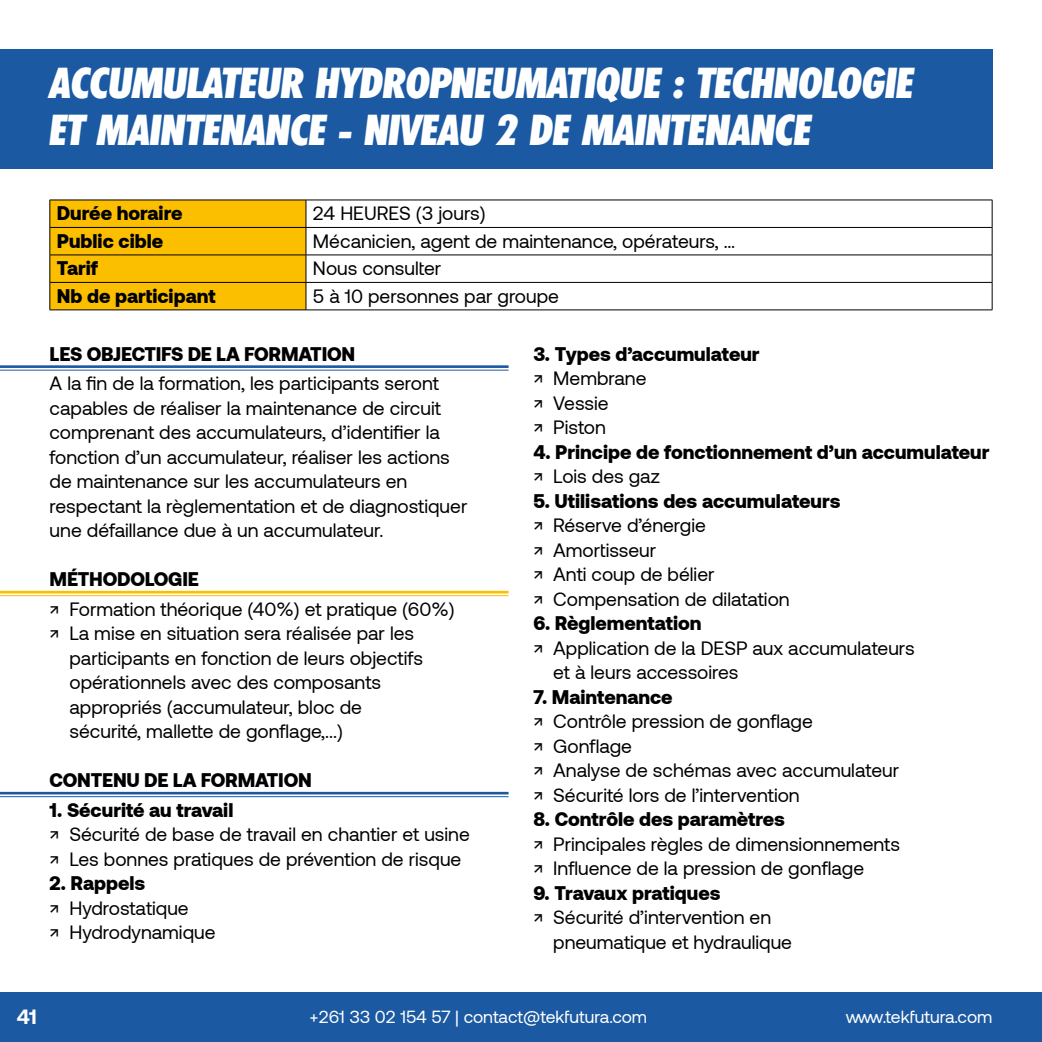
<style>
.page{position:relative;width:1042px;height:1042px;background:#fff}
.page>*{position:absolute;margin:0;border:0;box-sizing:border-box;transform-origin:0 0}
.t1{font:italic 800 42px/47.2px "Futura TS Condensed";color:#fff}
.t2{font:700 21px "Aeonik";color:#fff}
.t3{font:19.25px/24.5px "Aeonik";color:#000}
.t4{font:900 19.25px "Aeonik";color:#000}
.t5{font:17.5px "Aeonik";color:#fff}
</style>
<div class="page">
<div style="left:0;top:992px;width:1042px;height:50px;background:#1b5aa2"></div>
<div style="left:0;top:50px;width:992px;height:119px;background:#1b5aa2"></div>
<hr style="left:0;top:365px;width:508px;height:3px;background:#1b5aa2">
<hr style="left:0;top:370px;width:508px;height:1px;background:#1b5aa2">
<hr style="left:0;top:591px;width:508px;height:2px;background:#fcbf00">
<hr style="left:0;top:595px;width:508px;height:1px;background:#fcbf00">
<hr style="left:0;top:792px;width:508px;height:2px;background:#1b5aa2">
<hr style="left:0;top:796px;width:508px;height:1px;background:#1b5aa2">
<hr style="left:306px;top:200px;width:686px;height:1px;background:#000">
<hr style="left:306px;top:227px;width:686px;height:1px;background:#000">
<hr style="left:306px;top:255px;width:686px;height:1px;background:#000">
<hr style="left:306px;top:282px;width:686px;height:1px;background:#000">
<svg style="left:50px;top:200px;width:257px;height:110px;background:#f1b700"></svg>
<svg style="left:992px;top:200px;width:1px;height:110px"></svg>
<hr style="left:50px;top:310px;width:256px;height:1px;background:#000">
<hr style="left:306px;top:310px;width:686px;height:1px;background:#000">
<h1 class="t1" style="left:50px;top:59px;width:865px">ACCUMULATEUR HYDROPNEUMATIQUE : TECHNOLOGIE<br>ET MAINTENANCE - NIVEAU 2 DE MAINTENANCE</h1>
<p class="t4" style="left:57px;top:202px;width:127px">Durée horaire</p>
<p class="t3" style="left:313px;top:201px;width:174px">24 HEURES (3 jours)</p>
<p class="t4" style="left:57px;top:230px;width:108px">Public cible</p>
<p class="t3" style="left:313px;top:229px;width:424px">Mécanicien, agent de maintenance, opérateurs, …</p>
<p class="t4" style="left:57px;top:257px;width:43px">Tarif</p>
<p class="t3" style="left:313px;top:256px;width:130px">Nous consulter</p>
<p class="t4" style="left:57px;top:285px;width:160px">Nb de participant</p>
<p class="t3" style="left:313px;top:284px;width:247px">5 à 10 personnes par groupe</p>
<p class="t4" style="left:50px;top:343px;width:307px">LES OBJECTIFS DE LA FORMATION</p>
<p class="t3" style="left:50px;top:371px;width:419px">A la fin de la formation, les participants seront capables de réaliser la maintenance de circuit comprenant des accumulateurs, d’identifier la fonction d’un accumulateur, réaliser les actions de maintenance sur les accumulateurs en respectant la règlementation et de diagnostiquer une défaillance due à un accumulateur.</p>
<p class="t4" style="left:50px;top:568px;width:151px">MÉTHODOLOGIE</p>
<p class="t3" style="left:50px;top:597px;width:407px">↗ Formation théorique (40%) et pratique (60%)</p>
<p class="t3" style="left:50px;top:621px;width:366px">↗ La mise en situation sera réalisée par les</p>
<p class="t3" style="left:69px;top:646px;width:355px">participants en fonction de leurs objectifs</p>
<p class="t3" style="left:69px;top:670px;width:313px">opérationnels avec des composants</p>
<p class="t3" style="left:69px;top:695px;width:294px">appropriés (accumulateur, bloc de</p>
<p class="t3" style="left:69px;top:719px;width:275px">sécurité, mallette de gonflage,...)</p>
<p class="t4" style="left:50px;top:769px;width:264px">CONTENU DE LA FORMATION</p>
<p class="t4" style="left:50px;top:798px;width:185px">1. Sécurité au travail</p>
<p class="t3" style="left:50px;top:822px;width:422px">↗ Sécurité de base de travail en chantier et usine ↗ Les bonnes pratiques de prévention de risque</p>
<p class="t4" style="left:50px;top:872px;width:97px">2. Rappels</p>
<p class="t3" style="left:50px;top:896px;width:167px">↗ Hydrostatique<br>↗ Hydrodynamique</p>
<p class="t4" style="left:533px;top:342px;width:228px">3. Types d’accumulateur</p>
<p class="t3" style="left:533px;top:366px;width:115px">↗ Membrane ↗ Vessie<br>↗ Piston</p>
<p class="t4" style="left:533px;top:441px;width:458px">4. Principe de fonctionnement d’un accumulateur</p>
<p class="t3" style="left:533px;top:464px;width:128px">↗ Lois des gaz</p>
<p class="t4" style="left:533px;top:490px;width:309px">5. Utilisations des accumulateurs</p>
<p class="t3" style="left:533px;top:513px;width:258px">↗ Réserve d’énergie<br>↗ Amortisseur<br>↗ Anti coup de bélier<br>↗ Compensation de dilatation</p>
<p class="t4" style="left:533px;top:612px;width:170px">6. Règlementation</p>
<p class="t3" style="left:553px;top:636px;width:363px;text-indent:-20px">↗ Application de la DESP aux accumulateurs et à leurs accessoires</p>
<p class="t4" style="left:533px;top:686px;width:141px">7. Maintenance</p>
<p class="t3" style="left:533px;top:709px;width:367px">↗ Contrôle pression de gonflage<br>↗ Gonflage<br>↗ Analyse de schémas avec accumulateur ↗ Sécurité lors de l’intervention</p>
<p class="t4" style="left:533px;top:808px;width:253px">8. Contrôle des paramètres</p>
<p class="t3" style="left:533px;top:832px;width:368px">↗ Principales règles de dimensionnements ↗ Influence de la pression de gonflage</p>
<p class="t4" style="left:533px;top:882px;width:189px">9. Travaux pratiques</p>
<p class="t3" style="left:553px;top:905px;width:240px;text-indent:-20px">↗ Sécurité d’intervention en pneumatique et hydraulique</p>
<p class="t2" style="left:17px;top:1005px;width:22px">41</p>
<p class="t5" style="left:310px;top:1007px;width:339px">+261 33 02 154 57 | contact@tekfutura.com</p>
<p class="t5" style="left:846px;top:1007px;width:148px">www.tekfutura.com</p>
</div>
